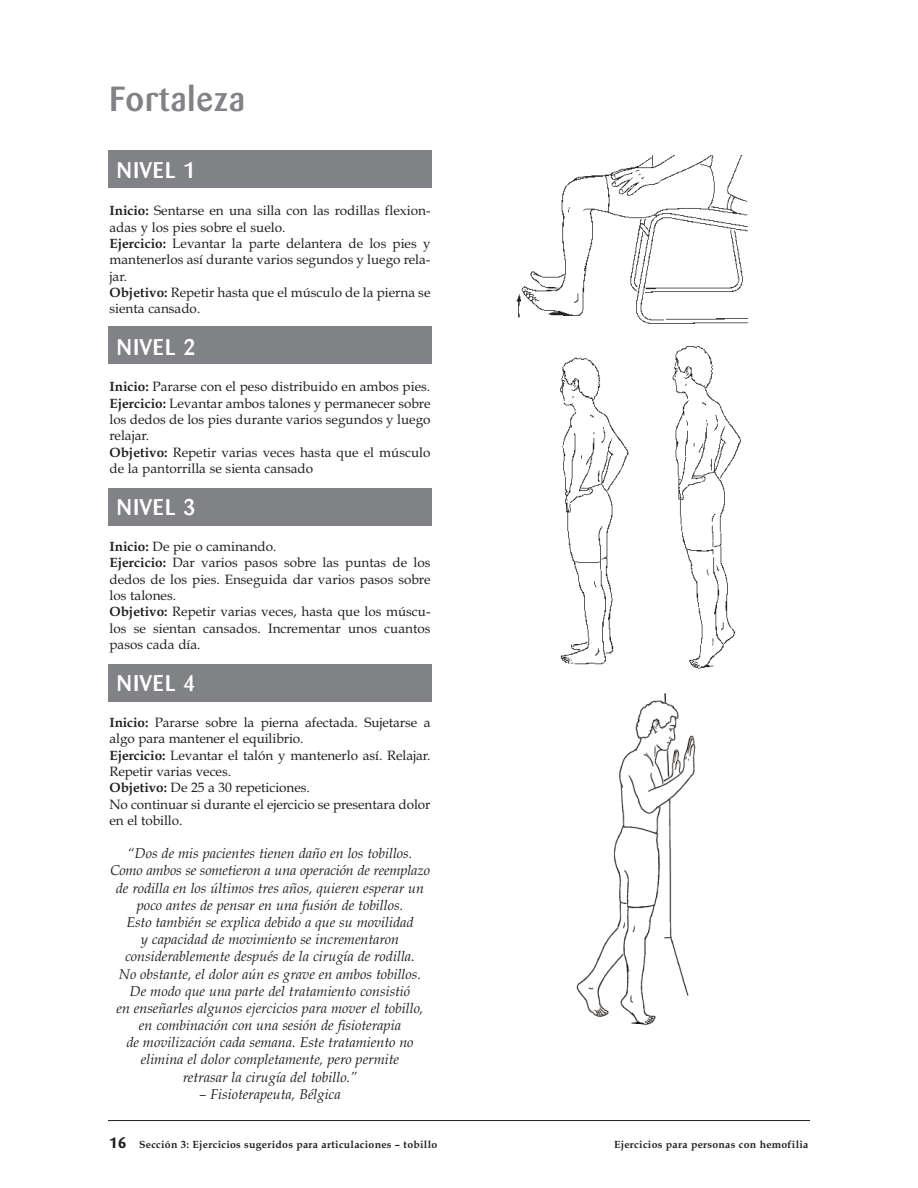
<style>
.page{position:relative;width:918px;height:1188px;background:#fff}
.page>*{position:absolute;margin:0;border:0;box-sizing:border-box;transform-origin:0 0}
.t1{font:500 34.5px "Barmeno";letter-spacing:.025em;color:#808285}
.t2{font:500 22.5px "Barmeno";letter-spacing:.05em;color:#fff}
.t3{font:italic 14.25px/17.2px "Book Antiqua";color:#231f20;text-align:center}
.t4{font:13.5px/16.4px "Book Antiqua";color:#231f20}
.t5{font:700 10.5px "Book Antiqua";letter-spacing:.025em;color:#231f20}
.s1{font-weight:700}
.s2{font-family:"Barmeno";font-size:15px}
</style>
<div class="page">
<div style="left:108px;top:664px;width:324px;height:37px;background:#808285"></div>
<div style="left:108px;top:489px;width:324px;height:37px;background:#808285"></div>
<div style="left:108px;top:326px;width:324px;height:37px;background:#808285"></div>
<div style="left:108px;top:151px;width:324px;height:37px;background:#808285"></div>
<hr style="left:108px;top:1120px;width:702px;height:1px;background:#231f20">
<img style="left:516px;top:155px;width:232px;height:169px">
<img style="left:560px;top:346px;width:181px;height:323px">
<img style="left:576px;top:693px;width:120px;height:333px">
<h1 class="t1" style="left:110px;top:85px;width:137px">Fortaleza</h1>
<h2 class="t2" style="left:117px;top:160px;width:80px">NIVEL 1</h2>
<p class="t4" style="left:109px;top:202px;width:323px"><span class="s1">Inicio:</span> Sentarse en una silla con las rodillas flexion&shy;adas y los pies sobre el suelo.<br><span class="s1">Ejercicio:</span> Levantar la parte delantera de los pies y mantenerlos así durante varios segundos y luego rela&shy;jar.<br><span class="s1">Objetivo:</span> Repetir hasta que el músculo de la pierna se sienta cansado.</p>
<h2 class="t2" style="left:117px;top:338px;width:80px">NIVEL 2</h2>
<p class="t4" style="left:110px;top:378px;width:323px"><span class="s1">Inicio:</span> Pararse con el peso distribuido en ambos pies.<br><span class="s1">Ejercicio:</span> Levantar ambos talones y permanecer sobre los dedos de los pies durante varios segundos y luego relajar.<br><span class="s1">Objetivo:</span> Repetir varias veces hasta que el músculo de la pantorrilla se sienta cansado</p>
<h2 class="t2" style="left:117px;top:498px;width:80px">NIVEL 3</h2>
<p class="t4" style="left:110px;top:538px;width:323px"><span class="s1">Inicio:</span> De pie o caminando.<br><span class="s1">Ejercicio:</span> Dar varios pasos sobre las puntas de los dedos de los pies. Enseguida dar varios pasos sobre los talones.<br><span class="s1">Objetivo:</span> Repetir varias veces, hasta que los múscu&shy;los se sientan cansados. Incrementar unos cuantos pasos cada día.</p>
<h2 class="t2" style="left:117px;top:674px;width:80px">NIVEL 4</h2>
<p class="t4" style="left:110px;top:714px;width:323px"><span class="s1">Inicio:</span> Pararse sobre la pierna afectada. Sujetarse a algo para mantener el equilibrio.<br><span class="s1">Ejercicio:</span> Levantar el talón y mantenerlo así. Relajar.<br>Repetir varias veces.<br><span class="s1">Objetivo:</span> De 25 a 30 repeticiones.<br>No continuar si durante el ejercicio se presentara dolor en el tobillo.</p>
<p class="t3" style="left:110px;top:845px;width:322px">“Dos de mis pacientes tienen daño en los tobillos.<br>Como ambos se sometieron a una operación de reemplazo de rodilla en los últimos tres años, quieren esperar un poco antes de pensar en una fusión de tobillos.<br>Esto también se explica debido a que su movilidad<br>y capacidad de movimiento se incrementaron considerablemente después de la cirugía de rodilla.<br>No obstante, el dolor aún es grave en ambos tobillos.<br>De modo que una parte del tratamiento consistió<br>en enseñarles algunos ejercicios para mover el tobillo, en combinación con una sesión de fisioterapia<br>de movilización cada semana. Este tratamiento no elimina el dolor completamente, pero permite<br>retrasar la cirugía del tobillo.”</p>
<p class="t3" style="left:199px;top:1085px;width:143px">– Fisioterapeuta, Bélgica</p>
<p class="t5" style="left:110px;top:1138px;width:329px"><span class="s2">16</span> Sección 3: Ejercicios sugeridos para articulaciones – tobillo</p>
<p class="t5" style="left:614px;top:1138px;width:196px">Ejercicios para personas con hemofilia</p>
</div>
